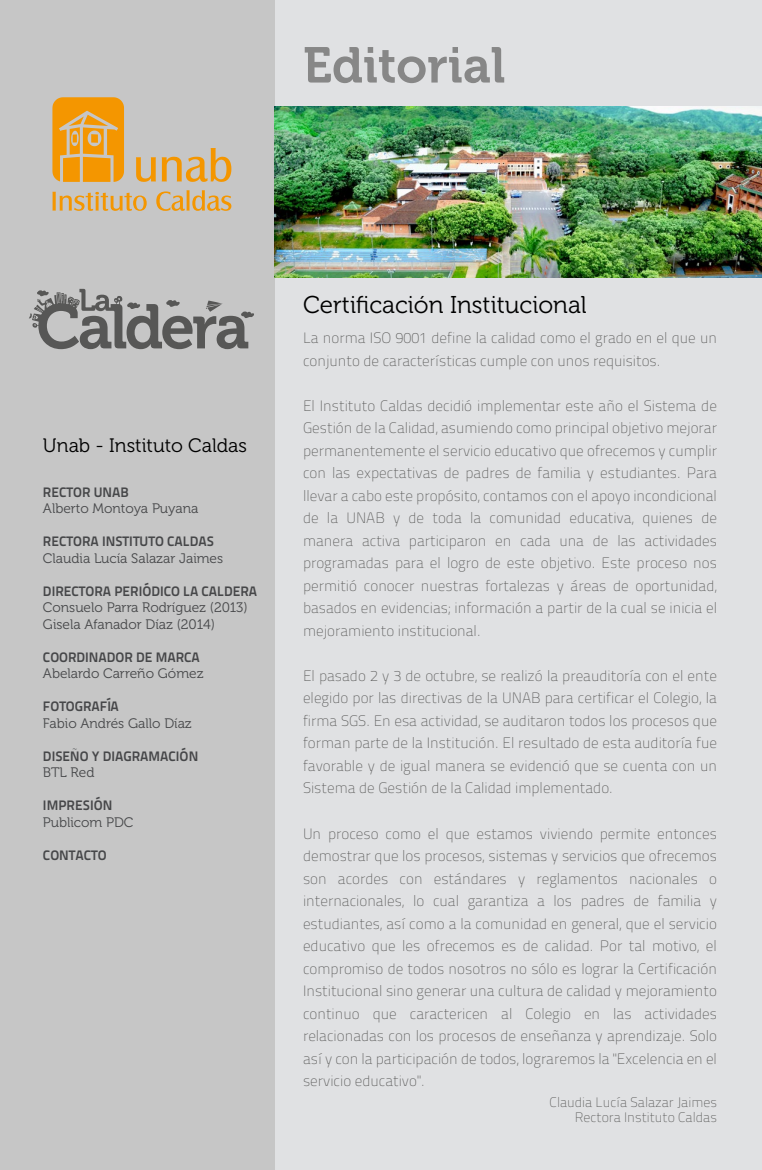
<style>
.page{position:relative;width:762px;height:1170px;background:#fff}
.page>*{position:absolute;margin:0;border:0;box-sizing:border-box;transform-origin:0 0}
.t1{font:50px "Museo 700";color:#878787}
.t2{font:24.25px "Museo 300";color:#000}
.t3{font:19.38px "Museo 300";color:#000}
.t4{font:700 15px/22.5px "Titillium Text 14 L";color:#575756;text-align:justify}
.t5{font:13.75px/16.5px "Museo 300";color:#464749}
.t6{font:13.75px "Titillium Text 14 L 800 wt";color:#464749}
.t7{font:700 13.75px/15px "Titillium Text 14 L";color:#575756;text-align:right}
</style>
<div class="page">
<div style="left:268px;top:0;width:494px;height:1169px;background:#e0e1e3"></div>
<div style="left:0;top:0;width:275px;height:1169px;background:#c6c6c6"></div>
<svg style="left:52px;top:97px;width:72px;height:85px"></svg>
<svg style="left:136px;top:148px;width:95px;height:34px"></svg>
<svg style="left:52px;top:192px;width:95px;height:19px"></svg>
<svg style="left:156px;top:190px;width:75px;height:21px"></svg>
<svg style="left:29px;top:289px;width:225px;height:60px"></svg>
<img style="left:275px;top:107px;width:487px;height:171px">
<h1 class="t1" style="left:303px;top:37px;width:204px">Editorial</h1>
<p class="t3" style="left:43px;top:435px;width:205px">Unab - Instituto Caldas</p>
<p class="t6" style="left:43px;top:483px;width:87px">RECTOR UNAB</p>
<p class="t5" style="left:43px;top:500px;width:157px">Alberto Montoya Puyana</p>
<p class="t6" style="left:43px;top:533px;width:172px">RECTORA INSTITUTO CALDAS</p>
<p class="t5" style="left:43px;top:550px;width:182px">Claudia Lucía Salazar Jaimes</p>
<p class="t6" style="left:43px;top:582px;width:216px">DIRECTORA PERIÓDICO LA CALDERA</p>
<p class="t5" style="left:43px;top:599px;width:206px">Consuelo Parra Rodríguez (2013)<br>Gisela Afanador Díaz (2014)</p>
<p class="t6" style="left:43px;top:648px;width:158px">COORDINADOR DE MARCA</p>
<p class="t5" style="left:43px;top:665px;width:162px">Abelardo Carreño Gómez</p>
<p class="t6" style="left:43px;top:698px;width:77px">FOTOGRAFÍA</p>
<p class="t5" style="left:43px;top:715px;width:150px">Fabio Andrés Gallo Díaz</p>
<p class="t6" style="left:43px;top:747px;width:157px">DISEÑO Y DIAGRAMACIÓN</p>
<p class="t5" style="left:43px;top:764px;width:53px">BTL Red</p>
<p class="t6" style="left:43px;top:797px;width:71px">IMPRESIÓN</p>
<p class="t5" style="left:43px;top:814px;width:92px">Publicom PDC</p>
<p class="t6" style="left:43px;top:846px;width:65px">CONTACTO</p>
<h2 class="t2" style="left:303px;top:292px;width:285px">Certificación Institucional</h2>
<p class="t4" style="left:303px;top:327px;width:415px">La norma ISO 9001 define la calidad como el grado en el que un conjunto de características cumple con unos requisitos.</p>
<p class="t4" style="left:303px;top:394px;width:415px">El Instituto Caldas decidió implementar este año el Sistema de Gestión de la Calidad, asumiendo como principal objetivo mejorar permanentemente el servicio educativo que ofrecemos y cumplir con las expectativas de padres de familia y estudiantes. Para llevar a cabo este propósito, contamos con el apoyo incondicional de la UNAB y de toda la comunidad educativa, quienes de manera activa participaron en cada una de las actividades programadas para el logro de este objetivo. Este proceso nos permitió conocer nuestras fortalezas y áreas de oportunidad, basados en evidencias; información a partir de la cual se inicia el mejoramiento institucional.</p>
<p class="t4" style="left:303px;top:664px;width:415px">El pasado 2 y 3 de octubre, se realizó la preauditoría con el ente elegido por las directivas de la UNAB para certificar el Colegio, la firma SGS. En esa actividad, se auditaron todos los procesos que forman parte de la Institución. El resultado de esta auditoría fue favorable y de igual manera se evidenció que se cuenta con un Sistema de Gestión de la Calidad implementado.</p>
<p class="t4" style="left:303px;top:822px;width:415px">Un proceso como el que estamos viviendo permite entonces demostrar que los procesos, sistemas y servicios que ofrecemos son acordes con estándares y reglamentos nacionales o internacionales, lo cual garantiza a los padres de familia y estudiantes, así como a la comunidad en general, que el servicio educativo que les ofrecemos es de calidad. Por tal motivo, el compromiso de todos nosotros no sólo es lograr la Certificación Institucional sino generar una cultura de calidad y mejoramiento continuo que caractericen al Colegio en las actividades relacionadas con los procesos de enseñanza y aprendizaje. Solo así y con la participación de todos, lograremos la "Excelencia en el servicio educativo".</p>
<p class="t7" style="left:550px;top:1094px;width:169px">Claudia Lucía Salazar Jaimes<br>Rectora Instituto Caldas</p>
</div>
